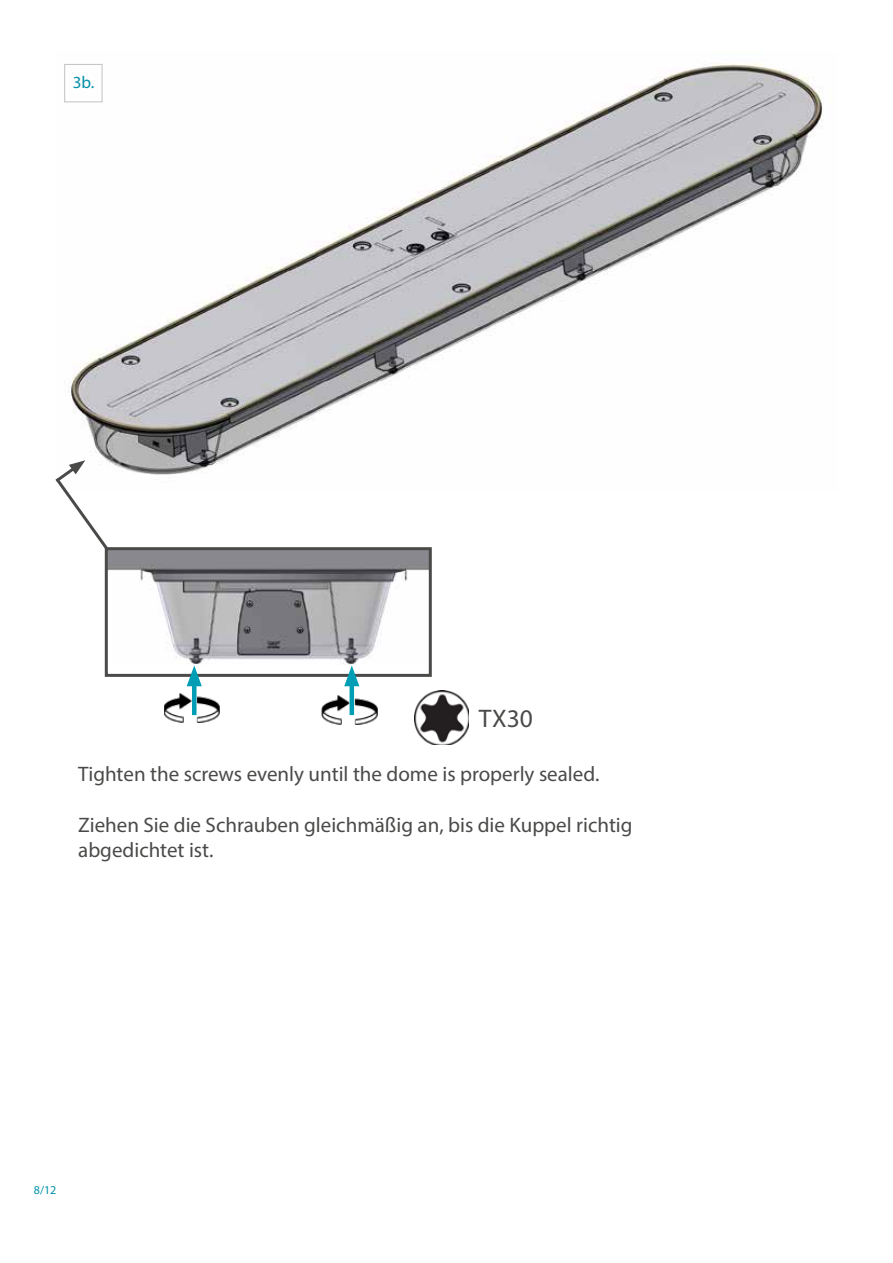
<style>
.page{position:relative;width:893px;height:1263px;background:#fff}
.page>*{position:absolute;margin:0;border:0;box-sizing:border-box;transform-origin:0 0}
.t1{font:25.5px "Myriad Pro";color:#4a4a49}
.t2{font:21px/25.2px "Myriad Pro";color:#4a4a49}
.t3{font:17.1px "Myriad Pro";color:#0091a7}
.t4{font:12px "Myriad Pro";color:#0091a7}
</style>
<div class="page">
<img style="left:64px;top:63px;width:759px;height:412px">
<div style="left:64px;top:64px;width:39px;height:38px;border:1px solid #c6c6c6"></div>
<svg style="left:55px;top:460px;width:56px;height:93px"></svg>
<img style="left:414px;top:690px;width:55px;height:55px">
<img style="left:164px;top:693px;width:56px;height:30px">
<img style="left:322px;top:695px;width:56px;height:30px">
<img style="left:109px;top:551px;width:319px;height:113px">
<div style="left:105px;top:547px;width:327px;height:130px;border:3px solid #4a4a49"></div>
<hr style="left:192px;top:678px;width:4px;height:37px;background:#009eb5">
<svg style="left:187px;top:665px;width:15px;height:21px"></svg>
<hr style="left:350px;top:678px;width:4px;height:37px;background:#009eb5">
<svg style="left:344px;top:665px;width:15px;height:21px"></svg>
<p class="t3" style="left:73px;top:72px;width:23px">3b.</p>
<p class="t1" style="left:479px;top:703px;width:55px">TX30</p>
<p class="t2" style="left:78px;top:761px;width:523px">Tighten the screws evenly until the dome is properly sealed.</p>
<p class="t2" style="left:78px;top:811px;width:556px">Ziehen Sie die Schrauben gleichmäßig an, bis die Kuppel richtig abgedichtet ist.</p>
<p class="t4" style="left:34px;top:1182px;width:24px">8/12</p>
</div>
